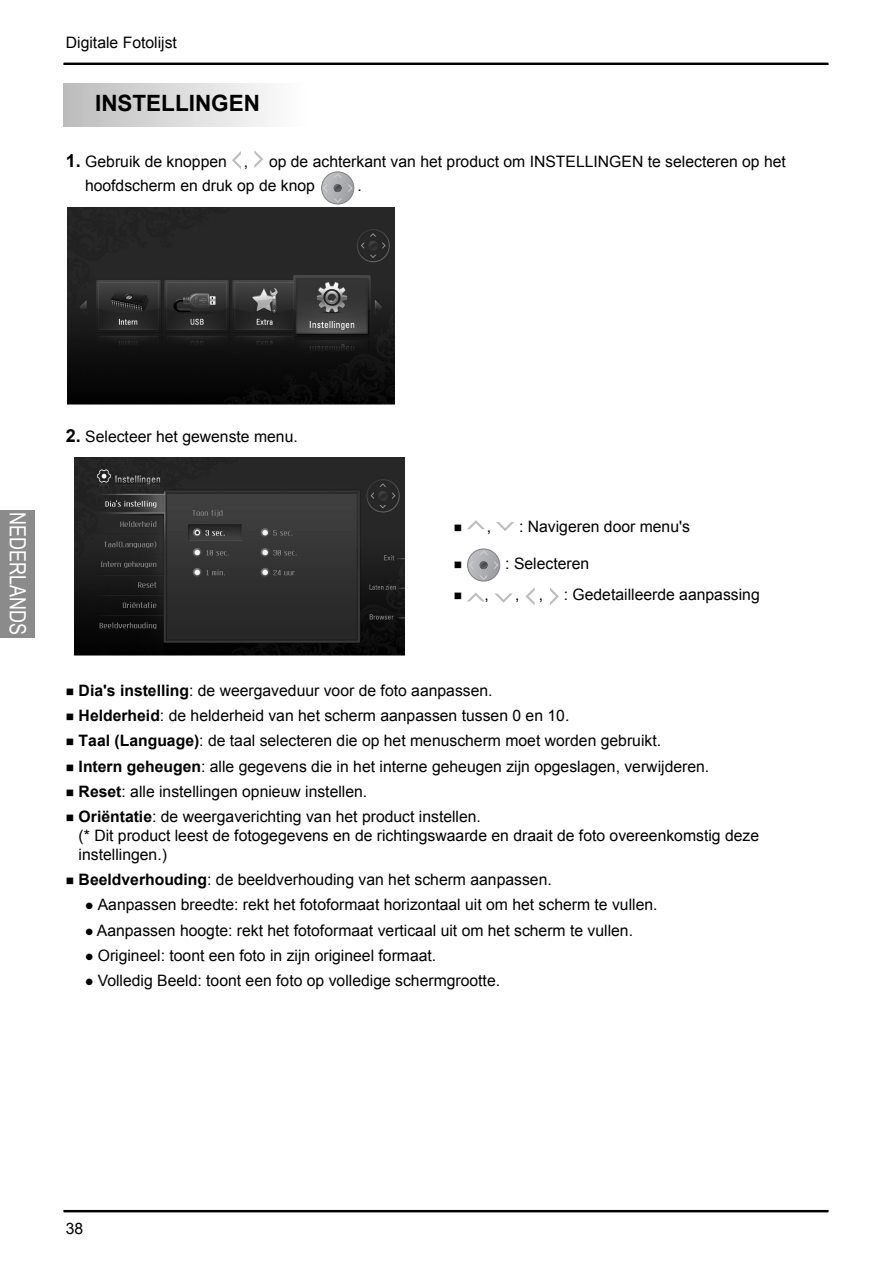
<style>
.page{position:relative;width:892px;height:1275px;background:#fff}
.page>*{position:absolute;margin:0;border:0;box-sizing:border-box;transform-origin:0 0}
.t1{font:700 22.5px "Arial";color:#000}
.t2{font:22.5px "Arial";color:#fff;scale:.8 1}
.t3{font:15.75px/25.2px "Arial";color:#000}
.s1{font-weight:700;font-size:18px}
.s2{font-weight:700}
</style>
<div class="page">
<div style="left:0;top:510px;width:35px;height:127px;background:#8b8b8b"></div>
<hr style="left:64px;top:63px;width:764px;height:2px;background:#000">
<hr style="left:64px;top:1209px;width:764px;height:3px;background:#000">
<svg style="left:232px;top:151px;width:9px;height:18px"></svg>
<svg style="left:254px;top:150px;width:9px;height:18px"></svg>
<svg style="left:322px;top:172px;width:32px;height:32px"></svg>
<div style="left:321px;top:172px;width:33px;height:32px;border:1px solid #808285;border-radius:50%"></div>
<svg style="left:323px;top:184px;width:4px;height:8px"></svg>
<svg style="left:348px;top:184px;width:4px;height:8px"></svg>
<svg style="left:333px;top:173px;width:9px;height:5px"></svg>
<svg style="left:333px;top:198px;width:9px;height:5px"></svg>
<svg style="left:333px;top:184px;width:8px;height:8px"></svg>
<img style="left:67px;top:208px;width:328px;height:197px">
<img style="left:75px;top:457px;width:330px;height:198px">
<svg style="left:467px;top:520px;width:18px;height:9px"></svg>
<svg style="left:496px;top:522px;width:18px;height:9px"></svg>
<svg style="left:467px;top:549px;width:32px;height:32px"></svg>
<div style="left:467px;top:549px;width:33px;height:32px;border:1px solid #808285;border-radius:50%"></div>
<svg style="left:469px;top:561px;width:4px;height:8px"></svg>
<svg style="left:494px;top:561px;width:4px;height:8px"></svg>
<svg style="left:479px;top:550px;width:9px;height:4px"></svg>
<svg style="left:479px;top:575px;width:9px;height:5px"></svg>
<svg style="left:479px;top:561px;width:8px;height:8px"></svg>
<svg style="left:467px;top:592px;width:17px;height:9px"></svg>
<svg style="left:494px;top:593px;width:19px;height:9px"></svg>
<svg style="left:525px;top:588px;width:9px;height:17px"></svg>
<svg style="left:550px;top:587px;width:9px;height:18px"></svg>
<div style="left:64px;top:84px;width:246px;height:42px;background:linear-gradient(to right,#bcbcbc,#fff)"></div>
<p class="t3" style="left:66px;top:30px;width:113px">Digitale Fotolijst</p>
<p class="t1" style="left:95px;top:91px;width:166px">INSTELLINGEN</p>
<p class="t3" style="left:66px;top:149px;width:184px"><span class="s1">1.</span> Gebruik de knoppen ,</p>
<p class="t3" style="left:85px;top:149px;width:702px;text-indent:184px">op de achterkant van het product om INSTELLINGEN te selecteren op het hoofdscherm en druk op de knop</p>
<p class="t3" style="left:357px;top:173px;width:6px">.</p>
<p class="t2" style="left:30px;top:512px;width:155px;rotate:90deg">NEDERLANDS</p>
<p class="t3" style="left:66px;top:424px;width:233px"><span class="s1">2.</span> Selecteer het gewenste menu.</p>
<p class="t3" style="left:487px;top:514px;width:6px">,</p>
<p class="t3" style="left:519px;top:514px;width:172px">: Navigeren door menu's</p>
<p class="t3" style="left:505px;top:550px;width:85px">: Selecteren</p>
<p class="t3" style="left:484px;top:582px;width:6px">,</p>
<p class="t3" style="left:515px;top:582px;width:30px">, ,</p>
<p class="t3" style="left:564px;top:582px;width:197px">: Gedetailleerde aanpassing</p>
<p class="t3" style="left:79px;top:677px;width:632px"><span class="s2">Dia's instelling</span>: de weergaveduur voor de foto aanpassen.<br><span class="s2">Helderheid</span>: de helderheid van het scherm aanpassen tussen 0 en 10.<br><span class="s2">Taal (Language)</span>: de taal selecteren die op het menuscherm moet worden gebruikt.<br><span class="s2">Intern geheugen</span>: alle gegevens die in het interne geheugen zijn opgeslagen, verwijderen.<br><span class="s2">Reset</span>: alle instellingen opnieuw instellen.<br><span class="s2">Oriëntatie</span>: de weergaverichting van het product instellen.</p>
<p class="t3" style="left:79px;top:826px;width:682px;line-height:18.9px">(* Dit product leest de fotogegevens en de richtingswaarde en draait de foto overeenkomstig deze instellingen.)</p>
<p class="t3" style="left:97px;top:867px;width:562px;text-indent:-18px"><span class="s2">Beeldverhouding</span>: de beeldverhouding van het scherm aanpassen.<br>Aanpassen breedte: rekt het fotoformaat horizontaal uit om het scherm te vullen.<br>Aanpassen hoogte: rekt het fotoformaat verticaal uit om het scherm te vullen.<br>Origineel: toont een foto in zijn origineel formaat.<br>Volledig Beeld: toont een foto op volledige schermgrootte.</p>
<p class="t3" style="left:66px;top:1216px;width:19px">0138</p>
</div>
